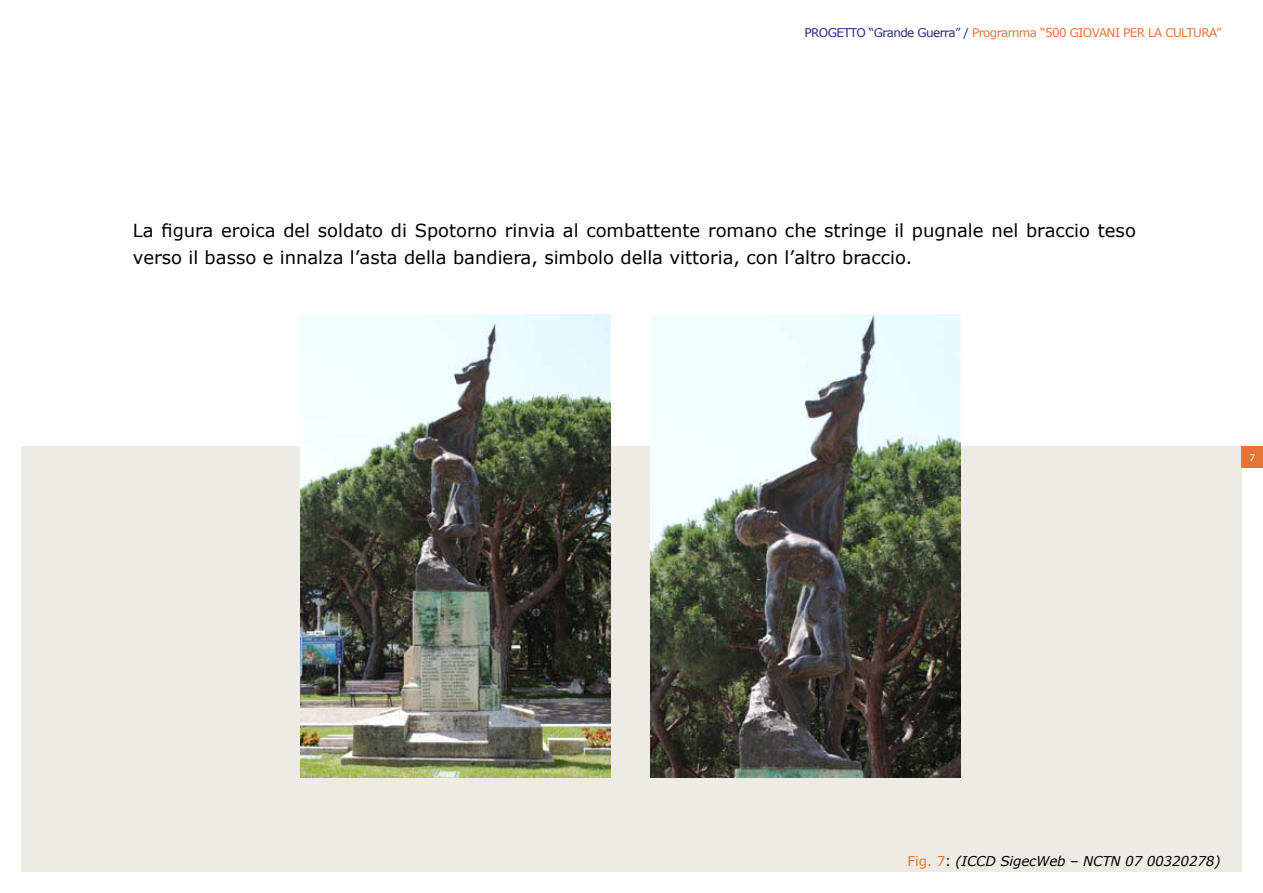
<style>
.page{position:relative;width:1263px;height:893px;background:#fff}
.page>*{position:absolute;margin:0;border:0;box-sizing:border-box;transform-origin:0 0}
.t1{font:18px/27px "Verdana";color:#000}
.t2{font:italic 13.5px "Verdana";letter-spacing:-.01em;color:#000}
.t3{font:12px "Verdana";letter-spacing:-.05em;color:#e67436}
.t4{font:9px "Verdana";color:#fff}
.s1{color:#292983}
.s2{font-style:normal;color:#e67436}
.s3{font-family:"Tahoma";font-style:normal;font-size:15px;color:#303030}
</style>
<div class="page">
<div style="left:21px;top:446px;width:1221px;height:426px;background:#eeeae6"></div>
<div style="left:1242px;top:446px;width:21px;height:22px;background:#e67436"></div>
<img style="left:301px;top:315px;width:309px;height:462px">
<img style="left:651px;top:315px;width:310px;height:462px">
<p class="t3" style="left:804px;top:25px;width:418px"><span class="s1">PROGETTO “Grande Guerra” /</span> Programma “500 GIOVANI PER LA CULTURA”</p>
<p class="t1" style="left:133px;top:217px;width:1004px">La figura eroica del soldato di Spotorno rinvia al combattente romano che stringe il pugnale nel braccio teso verso il basso e innalza l’asta della bandiera, simbolo della vittoria, con l’altro braccio.</p>
<p class="t4" style="left:1249px;top:451px;width:6px">7</p>
<p class="t2" style="left:907px;top:852px;width:315px"><span class="s2">Fig. 7</span><span class="s3">:</span> (ICCD SigecWeb – NCTN 07 00320278)</p>
</div>
